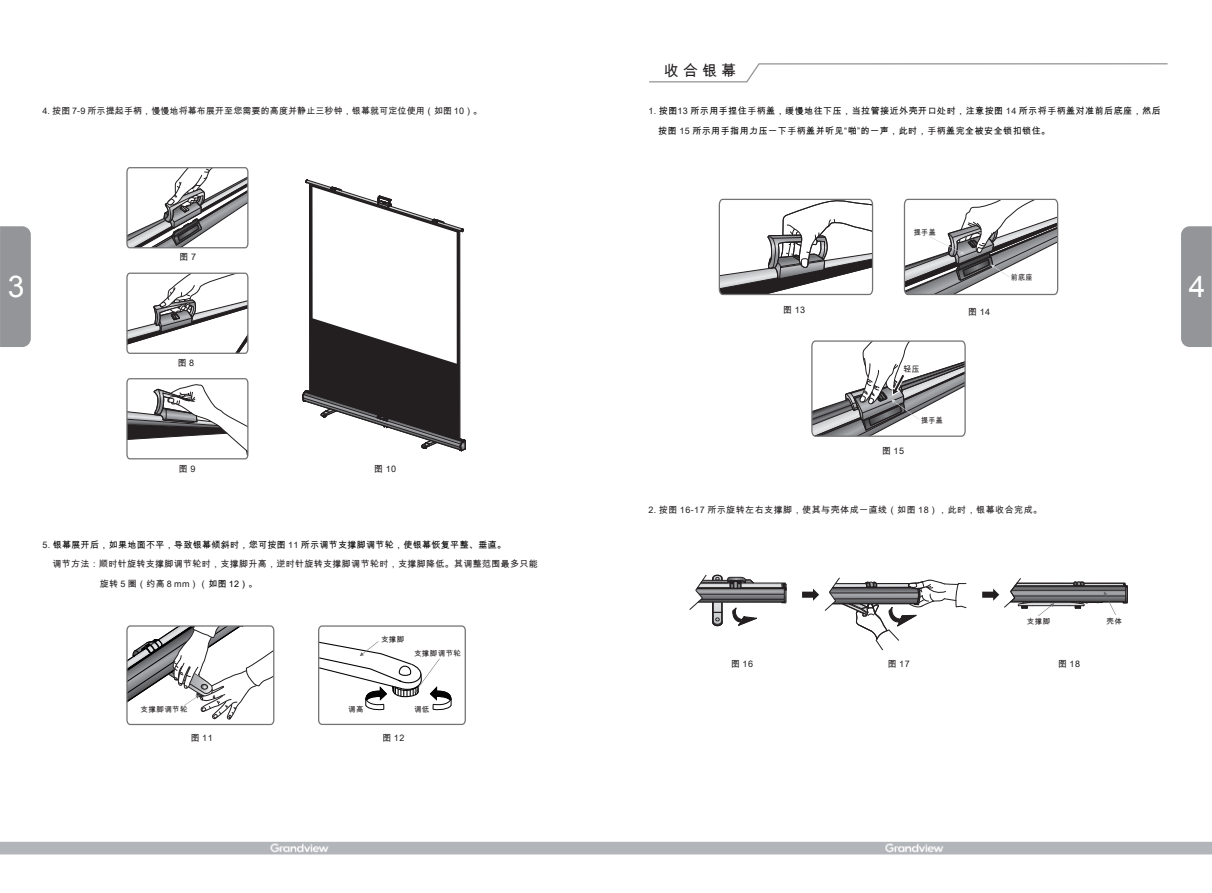
<style>
.page{position:relative;width:1212px;height:893px;background:#fff}
.page>*{position:absolute;margin:0;border:0;box-sizing:border-box;transform-origin:0 0}
.t1{font:30px "Arial";color:#fff}
.t2{font:15px "Arial Unicode MS";color:#231f20}
.t3{font:9px/19.4px "Arial Unicode MS";letter-spacing:.055em;color:#030303}
.t4{font:9px "Arial Unicode MS";letter-spacing:.04em;color:#231f20}
.t5{font:9px "Arial Unicode MS";letter-spacing:.015em;color:#231f20}
.t6{font:8.25px "Arial Unicode MS";color:#231f20;scale:.93 1}
.t7{font:7.5px "Arial Unicode MS";letter-spacing:.055em;color:#231f20}
.t8{font:7.5px "Arial Unicode MS";letter-spacing:.055em;color:#231f20;scale:.93 1}
.s1{color:#231f20}
.s2{color:#030303}
</style>
<div class="page">
<div style="left:0;top:226px;width:31px;height:121px;background:#939598"></div>
<svg style="left:126px;top:167px;width:123px;height:82px"></svg>
<svg style="left:126px;top:272px;width:123px;height:82px"></svg>
<svg style="left:126px;top:378px;width:123px;height:82px"></svg>
<svg style="left:302px;top:179px;width:164px;height:273px"></svg>
<svg style="left:318px;top:625px;width:148px;height:100px"></svg>
<svg style="left:126px;top:625px;width:149px;height:101px"></svg>
<img style="left:1px;top:841px;width:1210px;height:14px">
<div style="left:1181px;top:226px;width:31px;height:121px;background:#939598"></div>
<svg style="left:649px;top:63px;width:519px;height:20px"></svg>
<svg style="left:802px;top:577px;width:164px;height:73px"></svg>
<svg style="left:982px;top:578px;width:146px;height:38px"></svg>
<svg style="left:689px;top:574px;width:98px;height:52px"></svg>
<svg style="left:811px;top:340px;width:155px;height:97px"></svg>
<svg style="left:718px;top:198px;width:156px;height:98px"></svg>
<svg style="left:903px;top:198px;width:156px;height:98px"></svg>
<p class="t5" style="left:42px;top:105px;width:441px">4. 按图 7-9 所示提起手柄，慢慢地将幕布展开至您需要的高度并静止三秒钟，银幕就可定位使用（如图 10）。</p>
<h1 class="t1" style="left:8px;top:267px;width:18px">3</h1>
<p class="t4" style="left:180px;top:250px;width:18px">图 7</p>
<p class="t4" style="left:178px;top:356px;width:18px">图 8</p>
<p class="t4" style="left:179px;top:462px;width:18px">图 9</p>
<p class="t4" style="left:374px;top:462px;width:24px">图 10</p>
<p class="t3" style="left:43px;top:535px;width:465px"><span class="s1">5.</span> 银幕展开后，如果地面不平，导致银幕倾斜时，您可按图 <span class="s1">11</span> 所示调节支撑脚调节轮，使银幕恢复平整、垂直。</p>
<p class="t4" style="left:52px;top:558px;width:487px">调节方法：顺时针旋转支撑脚调节轮时，支撑脚升高，逆时针旋转支撑脚调节轮时，支撑脚降低。其调整范围最多只能</p>
<p class="t4" style="left:100px;top:577px;width:159px">旋转 5 圈（约高 8 mm）（<span class="s2">如图 12）</span>。</p>
<p class="t7" style="left:381px;top:634px;width:25px">支撑脚</p>
<p class="t7" style="left:414px;top:648px;width:49px">支撑脚调节轮</p>
<p class="t7" style="left:141px;top:704px;width:49px">支撑脚调节轮</p>
<p class="t7" style="left:348px;top:704px;width:17px">调高</p>
<p class="t7" style="left:414px;top:704px;width:17px">调低</p>
<p class="t4" style="left:191px;top:731px;width:24px">图 11</p>
<p class="t4" style="left:382px;top:731px;width:24px">图 12</p>
<h2 class="t2" style="left:664px;top:60px;width:74px">收合银幕</h2>
<p class="t3" style="left:658px;top:101px;width:504px;text-indent:-10px"><span class="s1">1.</span> 按图<span class="s1">13</span> 所示用手捏住<span class="s1">手柄</span>盖，缓慢地往下压，当拉管接近外壳开口处时，注意按图 <span class="s1">14</span> 所示将<span class="s1">手柄</span>盖对准前后底座，然后按图 <span class="s1">15</span> 所示用手指用力压一下<span class="s1">手柄</span>盖并听见“啪”的一声，此时，<span class="s1">手柄</span>盖完全被安全锁扣锁住。</p>
<p class="t8" style="left:914px;top:227px;width:25px">提手盖</p>
<p class="t4" style="left:783px;top:303px;width:24px">图 13</p>
<p class="t4" style="left:968px;top:306px;width:24px">图 14</p>
<p class="t6" style="left:903px;top:363px;width:19px">轻压</p>
<p class="t4" style="left:882px;top:444px;width:24px">图 15</p>
<p class="t8" style="left:921px;top:415px;width:25px">提手盖</p>
<p class="t8" style="left:1011px;top:272px;width:25px">前底座</p>
<h1 class="t1" style="left:1189px;top:267px;width:18px">4</h1>
<p class="t4" style="left:648px;top:503px;width:395px">2. 按图 16-17 所示旋转左右支撑脚，使其与壳体成一直线（如图 18），此时，银幕收合完成。</p>
<p class="t7" style="left:1027px;top:616px;width:25px">支撑脚</p>
<p class="t7" style="left:1106px;top:616px;width:17px">壳体</p>
<p class="t4" style="left:731px;top:657px;width:24px">图 16</p>
<p class="t4" style="left:888px;top:657px;width:24px">图 17</p>
<p class="t4" style="left:1058px;top:657px;width:24px">图 18</p>
</div>
